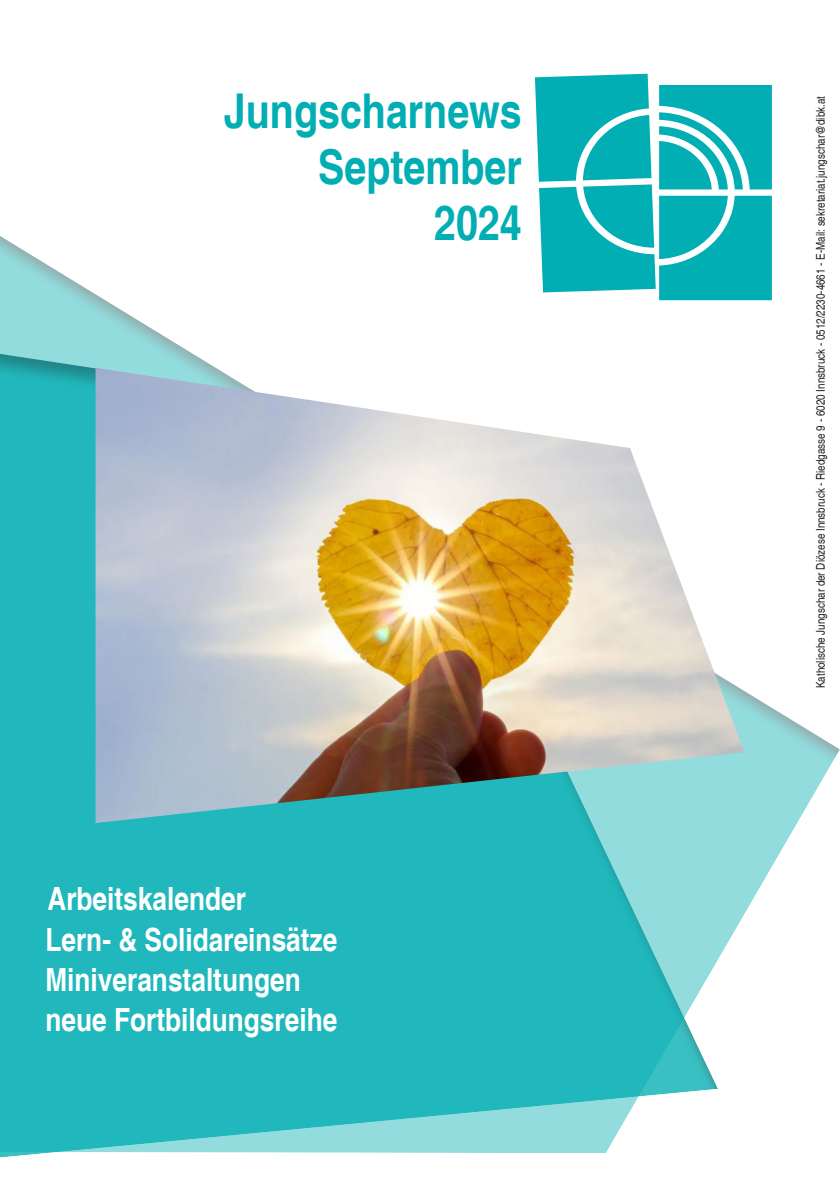
<style>
.page{position:relative;width:840px;height:1191px;background:#fff}
.page>*{position:absolute;margin:0;border:0;box-sizing:border-box;transform-origin:0 0}
.Fließtext{font:700 condensed 48px "Helvetica";color:#00aeb3}
.Überschrift{font:700 condensed 32px "Helvetica";color:#fff}
.Fließtext-2{font:condensed 12px "Helvetica";color:#231f20}
</style>
<div class="page">
<div style="left:0;top:169px;width:839px;height:984px;background:#231f20;opacity:.75"></div>
<img style="left:95px;top:368px;width:649px;height:455px">
<svg style="left:534px;top:74px;width:237px;height:226px"></svg>
<p class="Fließtext" style="left:224px;top:82px;width:299px">Jungscharnews</p>
<p class="Fließtext" style="left:318px;top:138px;width:205px">September</p>
<p class="Fließtext" style="left:434px;top:194px;width:89px">2024</p>
<p class="Überschrift" style="left:47px;top:880px;width:200px">Arbeitskalender</p>
<p class="Überschrift" style="left:45px;top:920px;width:293px">Lern- &amp; Solidareinsätze</p>
<p class="Überschrift" style="left:45px;top:960px;width:257px">Miniveranstaltungen</p>
<p class="Überschrift" style="left:45px;top:1000px;width:293px">neue Fortbildungsreihe</p>
<p class="Fließtext-2" style="left:813px;top:688px;width:593px;rotate:-90deg">Katholische Jungschar der Diözese Innsbruck - Riedgasse 9 - 6020 Innsbruck - 0512/2230-4661 - E-Mail: sekretariat.jungschar@dibk.at</p>
</div>
